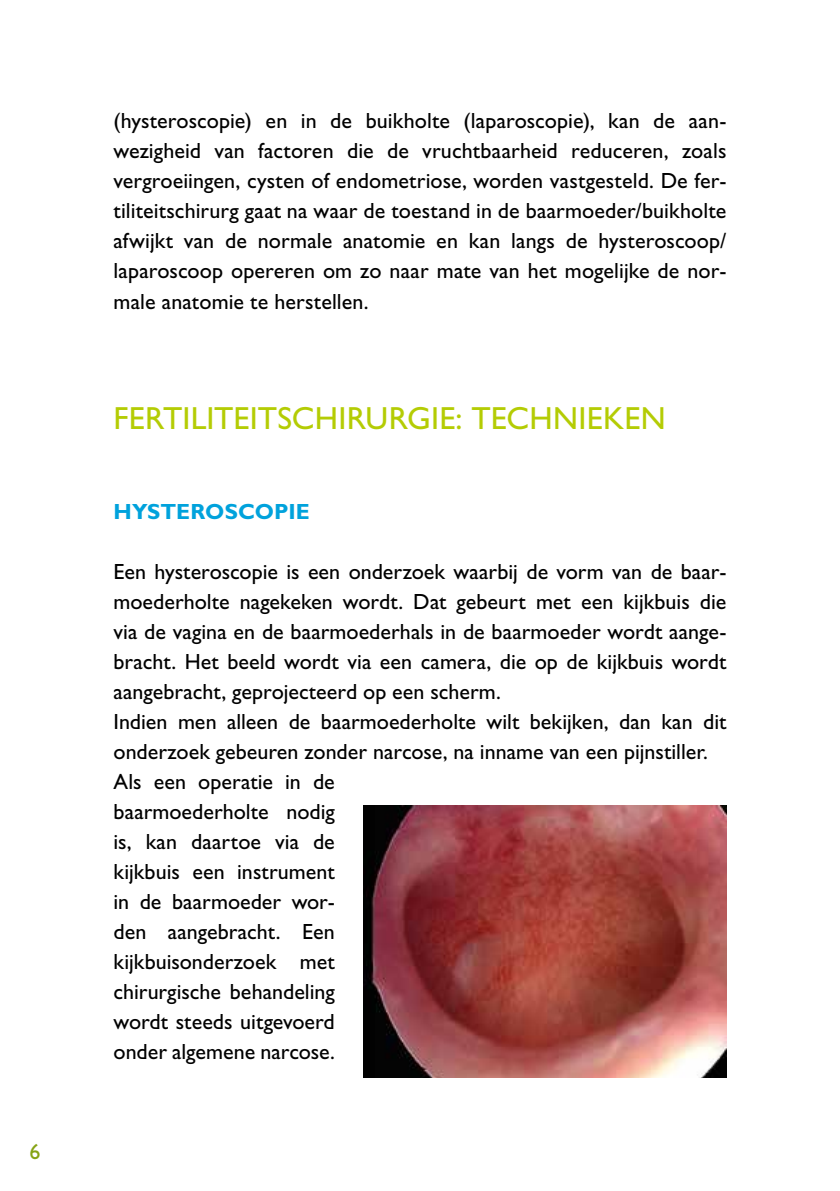
<style>
.page{position:relative;width:840px;height:1191px;background:#fff}
.page>*{position:absolute;margin:0;border:0;box-sizing:border-box;transform-origin:0 0}
.t1{font:32px "Gill Sans Std";letter-spacing:.01em;color:#b4cc04}
.t2{font:22px/30px "Gill Sans Std";color:#000;text-align:justify}
.t3{font:700 22px "Gill Sans Std";color:#00a2dc}
.t4{font:22px "Gill Sans Std";color:#86a315}
</style>
<div class="page">
<img style="left:363px;top:805px;width:363px;height:272px">
<p class="t4" style="left:29px;top:1138px;width:13px">6</p>
<p class="t2" style="left:113px;top:106px;width:614px">(hysteroscopie) en in de buikholte (laparoscopie), kan de aan&shy;wezigheid van factoren die de vruchtbaarheid reduceren, zoals vergroeiingen, cysten of endometriose, worden vastgesteld. De fer&shy;tiliteitschirurg gaat na waar de toestand in de baarmoeder/buikholte afwijkt van de normale anatomie en kan langs de hysteroscoop/ laparoscoop opereren om zo naar mate van het mogelijke de nor&shy;male anatomie te herstellen.</p>
<p class="t1" style="left:113px;top:399px;width:553px">FERTILITEITSCHIRURGIE: TECHNIEKEN</p>
<p class="t3" style="left:113px;top:498px;width:198px">HYSTEROSCOPIE</p>
<p class="t2" style="left:113px;top:556px;width:614px">Een hysteroscopie is een onderzoek waarbij de vorm van de baar&shy;moederholte nagekeken wordt. Dat gebeurt met een kijkbuis die via de vagina en de baarmoederhals in de baarmoeder wordt aange&shy;bracht. Het beeld wordt via een camera, die op de kijkbuis wordt aangebracht, geprojecteerd op een scherm.</p>
<p class="t2" style="left:113px;top:706px;width:614px">Indien men alleen de baarmoederholte wilt bekijken, dan kan dit onderzoek gebeuren zonder narcose, na inname van een pijnstiller.</p>
<p class="t2" style="left:113px;top:766px;width:223px">Als een operatie in de baarmoederholte nodig is, kan daartoe via de kijkbuis een instrument in de baarmoeder wor&shy;den aangebracht. Een kijkbuisonderzoek met chirurgische behandeling wordt steeds uitgevoerd onder algemene narcose.</p>
</div>
